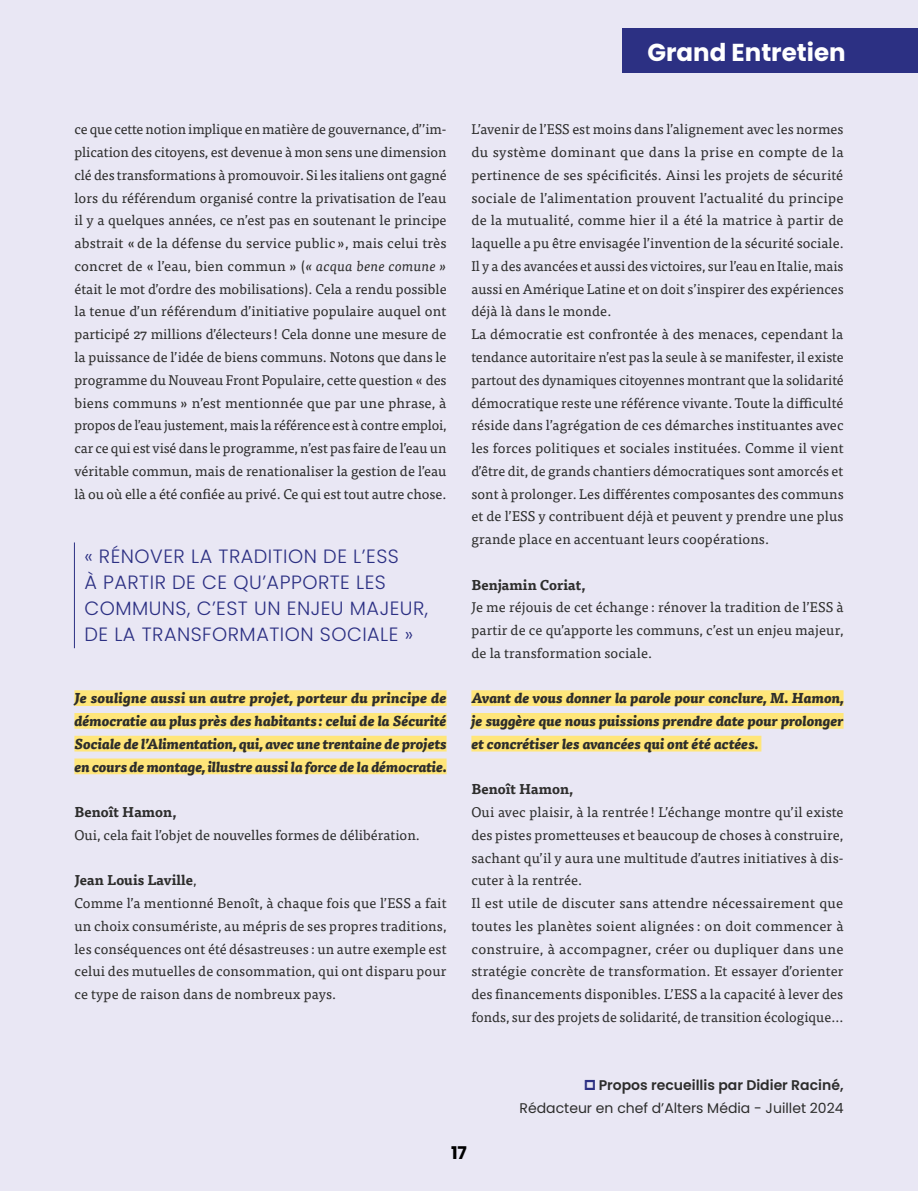
<style>
.page{position:relative;width:918px;height:1191px;background:#e9e7f4}
.page>*{position:absolute;margin:0;border:0;box-sizing:border-box;transform-origin:0 0}
.t1{font:700 24.5px "Poppins";color:#fff}
.t2{font:300 19.25px/26.2px "Poppins";letter-spacing:.025em;color:#2c3083}
.t3{font:700 17.5px "Poppins";color:#000}
.t4{font:14px/22.8px "Tisa Pro";letter-spacing:.01em;color:#2d2d2c}
.t5{font:italic 800 14px/22.8px "Tisa Pro";letter-spacing:-.005em;color:#2d2d2c;text-align:justify}
.t6{font:14px "Poppins";color:#2d2d2c}
.t7{font:700 14px "Tisa Pro";color:#2d2d2c}
.t8{font:600 14px "Poppins";color:#2d2d2c}
.s1{font-style:italic}
.s2{font-weight:700}
</style>
<div class="page">
<div style="left:74px;top:690px;width:372px;height:16px;background:#ffe67a"></div>
<div style="left:74px;top:713px;width:372px;height:15px;background:#ffe67a"></div>
<div style="left:74px;top:735px;width:372px;height:16px;background:#ffe67a"></div>
<div style="left:74px;top:758px;width:372px;height:16px;background:#ffe67a"></div>
<div style="left:471px;top:690px;width:372px;height:16px;background:#ffe67a"></div>
<div style="left:471px;top:713px;width:372px;height:15px;background:#ffe67a"></div>
<div style="left:471px;top:735px;width:290px;height:16px;background:#ffe67a"></div>
<hr style="left:74px;top:542px;width:1px;height:106px;background:#2c3083">
<div style="left:622px;top:28px;width:296px;height:44px;background:#2c3083"></div>
<h1 class="t1" style="left:647px;top:38px;width:200px">Grand Entretien</h1>
<p class="t4" style="left:74px;top:117px;width:374px;text-align:justify">ce que cette notion implique en matière de gouvernance, d’’im&shy;plication des citoyens, est devenue à mon sens une dimension clé des transformations à promouvoir. Si les italiens ont gagné lors du référendum organisé contre la privatisation de l’eau il y a quelques années, ce n’est pas en soutenant le principe abstrait «de la défense du service public », mais celui très concret de « l’eau, bien commun » (<span class="s1">« acqua bene comune » </span>était le mot d’ordre des mobilisations). Cela a rendu possible la tenue d’un référendum d’initiative populaire auquel ont participé 27 millions d’électeurs ! Cela donne une mesure de la puissance de l’idée de biens communs. Notons que dans le programme du Nouveau Front Populaire, cette question « des biens communs » n’est mentionnée que par une phrase, à propos de l’eau justement, mais la référence est à contre emploi, car ce qui est visé dans le programme, n’est pas faire de l’eau un véritable commun, mais de renationaliser la gestion de l’eau là ou où elle a été confiée au privé. Ce qui est tout autre chose.</p>
<h2 class="t2" style="left:84px;top:543px;width:345px">« RÉNOVER LA TRADITION DE L’ESS<br>À PARTIR DE CE QU’APPORTE LES<br>COMMUNS, C’EST UN ENJEU MAJEUR,<br>DE LA TRANSFORMATION SOCIALE »</h2>
<p class="t5" style="left:74px;top:686px;width:374px">Je souligne aussi un autre projet, porteur du principe de démocratie au plus près des habitants : celui de la Sécurité Sociale de l’Alimentation, qui, avec une trentaine de projets en cours de montage, illustre aussi la force de la démocratie.</p>
<p class="t7" style="left:74px;top:801px;width:103px">Benoît Hamon,</p>
<p class="t4" style="left:74px;top:823px;width:347px">Oui, cela fait l’objet de nouvelles formes de délibération.</p>
<p class="t4" style="left:74px;top:868px;width:374px"><span class="s2">Jean Louis Laville</span>,<br>Comme l’a mentionné Benoît, à chaque fois que l’ESS a fait un choix consumériste, au mépris de ses propres traditions, les conséquences ont été désastreuses : un autre exemple est celui des mutuelles de consommation, qui ont disparu pour ce type de raison dans de nombreux pays.</p>
<p class="t4" style="left:471px;top:117px;width:374px">L’avenir de l’ESS est moins dans l’alignement avec les normes du système dominant que dans la prise en compte de la pertinence de ses spécificités. Ainsi les projets de sécurité sociale de l’alimentation prouvent l’actualité du principe de la mutualité, comme hier il a été la matrice à partir de laquelle a pu être envisagée l’invention de la sécurité sociale.<br>Il y a des avancées et aussi des victoires, sur l’eau en Italie, mais aussi en Amérique Latine et on doit s’inspirer des expériences déjà là dans le monde.<br>La démocratie est confrontée à des menaces, cependant la tendance autoritaire n’est pas la seule à se manifester, il existe partout des dynamiques citoyennes montrant que la solidarité démocratique reste une référence vivante. Toute la difficulté réside dans l’agrégation de ces démarches instituantes avec les forces politiques et sociales instituées. Comme il vient d’être dit, de grands chantiers démocratiques sont amorcés et sont à prolonger. Les différentes composantes des communs et de l’ESS y contribuent déjà et peuvent y prendre une plus grande place en accentuant leurs coopérations.</p>
<p class="t7" style="left:471px;top:573px;width:115px">Benjamin Coriat,</p>
<p class="t4" style="left:471px;top:595px;width:374px;text-align:justify">Je me réjouis de cet échange : rénover la tradition de l’ESS à partir de ce qu’apporte les communs, c’est un enjeu majeur, de la transformation sociale.</p>
<p class="t5" style="left:471px;top:686px;width:374px">Avant de vous donner la parole pour conclure, M. Hamon, je suggère que nous puissions prendre date pour prolonger et concrétiser les avancées qui ont été actées.</p>
<p class="t7" style="left:471px;top:778px;width:103px">Benoît Hamon,</p>
<p class="t4" style="left:471px;top:800px;width:374px">Oui avec plaisir, à la rentrée ! L’échange montre qu’il existe des pistes prometteuses et beaucoup de choses à construire, sachant qu’il y aura une multitude d’autres initiatives à dis&shy;cuter à la rentrée.<br>Il est utile de discuter sans attendre nécessairement que toutes les planètes soient alignées : on doit commencer à construire, à accompagner, créer ou dupliquer dans une stratégie concrète de transformation. Et essayer d’orienter des financements disponibles. L’ESS a la capacité à lever des fonds, sur des projets de solidarité, de transition écologique...</p>
<p class="t8" style="left:599px;top:1077px;width:246px">Propos recueillis par Didier Raciné,</p>
<p class="t6" style="left:519px;top:1100px;width:325px">Rédacteur en chef d’Alters Média - Juillet 2024</p>
<p class="t3" style="left:451px;top:1142px;width:17px">17</p>
</div>
